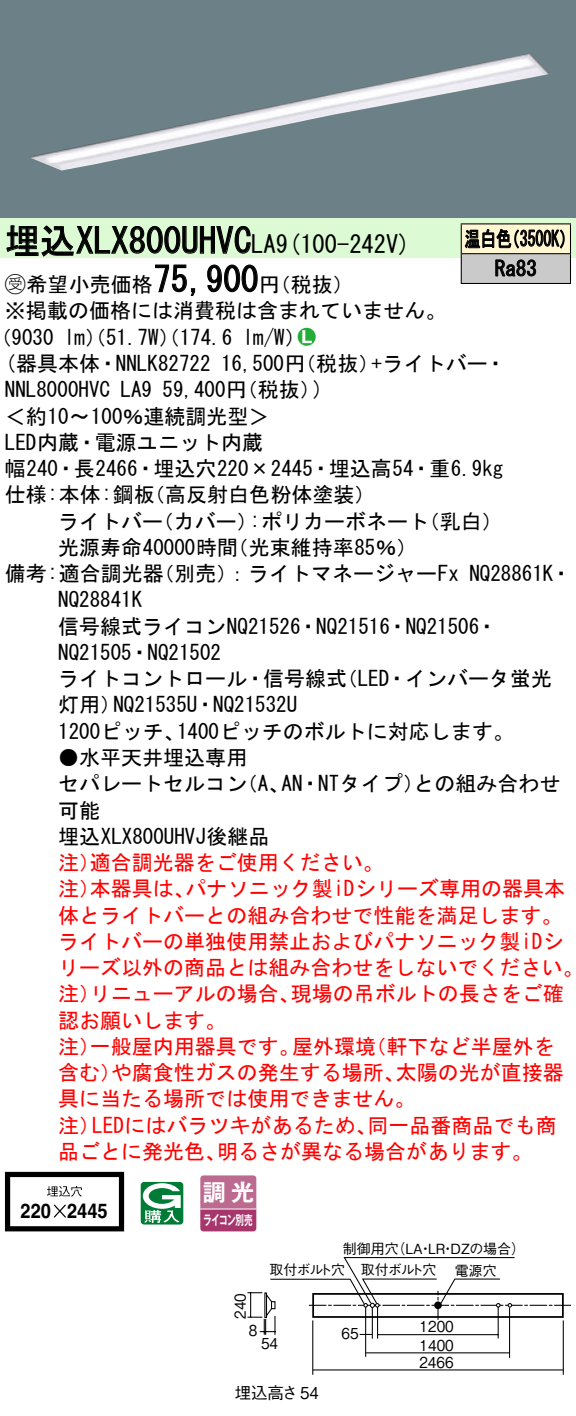
<style>
.page{position:relative;width:576px;height:1416px;background:#fff}
.page>*{position:absolute;margin:0;border:0;box-sizing:border-box;transform-origin:0 0}
.t1{font:35px "MS Gothic";color:#000}
.t2{font:24.5px "MS Gothic";color:#000}
.t3{font:23.1px "Gothic MB101 Pro De Bold 90 pv RKSJ H";color:#fff}
.t4{font:21px/26.2px "MS Gothic";color:#000}
.t5{font:21px/26.2px "MS Gothic";color:#f00}
.t6{font:21px/29.8px "MS Gothic";color:#000;scale:.75 1}
.t7{font:21px "Ford Classification 1";color:#23ac38}
.t8{font:700 20.3px "Helvetica LT Std";color:#000;scale:.9 1}
.t9{font:16.45px "Gothic BBB Pro Medium 90 pv RKSJ H";color:#000}
.t10{font:15.05px "Gothic BBB Pro Medium 90 pv RKSJ H";color:#000;scale:.9 1}
.t11{font:14px "Gothic BBB Pro Medium 90 pv RKSJ H";color:#000}
.t12{font:13.3px "Gothic MB101 Pro De Bold 90 pv RKSJ H";letter-spacing:-.05em;color:#fff;scale:.65 1}
.s1{font-size:24.5px}
.s2{font-family:"Ford Classification 1"}
.s3{color:#fff}
</style>
<div class="page">
<div style="left:0;top:0;width:575px;height:218px;background:#6c8087"></div>
<img style="left:30px;top:53px;width:518px;height:117px">
<div style="left:0;top:218px;width:575px;height:40px;background:#dcfad4"></div>
<svg style="left:6px;top:225px;width:245px;height:32px"></svg>
<svg style="left:155px;top:264px;width:41px;height:32px"></svg>
<svg style="left:207px;top:264px;width:51px;height:29px"></svg>
<svg style="left:5px;top:1171px;width:119px;height:60px"></svg>
<svg style="left:141px;top:1181px;width:42px;height:43px"></svg>
<svg style="left:200px;top:1175px;width:56px;height:56px;background:#b55984"></svg>
<hr style="left:200px;top:1208px;width:56px;height:1px;background:#fff">
<div style="left:461px;top:224px;width:109px;height:30px;background:#fff6d2"></div>
<div style="left:461px;top:254px;width:109px;height:29px;background:#cacaca"></div>
<hr style="left:460px;top:223px;width:110px;height:1px;background:#000">
<hr style="left:569px;top:224px;width:2px;height:29px;background:#000">
<hr style="left:460px;top:253px;width:110px;height:1px;background:#000">
<hr style="left:569px;top:254px;width:2px;height:29px;background:#000">
<hr style="left:460px;top:283px;width:110px;height:1px;background:#000">
<svg style="left:460px;top:224px;width:104px;height:59px"></svg>
<hr style="left:377px;top:1306px;width:1px;height:32px;background:#000">
<hr style="left:371px;top:1306px;width:2px;height:32px;background:#000">
<hr style="left:497px;top:1304px;width:1px;height:34px;background:#000">
<hr style="left:365px;top:1306px;width:1px;height:50px;background:#000">
<hr style="left:312px;top:1320px;width:1px;height:54px;background:#000">
<hr style="left:562px;top:1320px;width:1px;height:54px;background:#000">
<hr style="left:366px;top:1351px;width:142px;height:2px;background:#000">
<hr style="left:312px;top:1369px;width:251px;height:1px;background:#000">
<hr style="left:508px;top:1307px;width:2px;height:50px;background:#000">
<svg style="left:247px;top:1257px;width:323px;height:77px"></svg>
<h1 class="t1" style="left:5px;top:223px;width:272px">埋込XLX800UHVC<span class="s1">LA</span></h1>
<p class="t4" style="left:259px;top:271px;width:96px">（円税抜(</p>
<p class="t2" style="left:276px;top:232px;width:136px">(9 100-242 (V</p>
<h1 class="t1" style="left:153px;top:262px;width:106px">75,900</h1>
<p class="t4" style="left:5px;top:271px;width:442px"><span class="s2">B</span>希望小売価格<br>※掲載の価格には消費税は含まれていません。</p>
<p class="t7" style="left:298px;top:326px;width:19px">2<span class="s3">7</span></p>
<p class="t4" style="left:243px;top:324px;width:64px">l m (W/</p>
<p class="t4" style="left:-9px;top:324px;width:65px">（9030</p>
<p class="t4" style="left:64px;top:324px;width:169px">lm）（51.7 ）（W 174.6</p>
<p class="t6" style="left:494px;top:224px;width:57px;text-indent:-30px">温白色<br>Ra83</p>
<p class="t6" style="left:504px;top:224px;width:96px">（3500 (K</p>
<p class="t4" style="left:5px;top:350px;width:207px">(器具本体・NNLK82722</p>
<p class="t4" style="left:371px;top:350px;width:136px">+ライトバー・</p>
<p class="t4" style="left:221px;top:350px;width:160px">16,500 （円税抜）</p>
<p class="t4" style="left:162px;top:376px;width:160px">59,400 （円税抜(</p>
<p class="t4" style="left:313px;top:376px;width:12px">(</p>
<p class="t4" style="left:5px;top:376px;width:106px">NNL8000HVC</p>
<p class="t4" style="left:5px;top:403px;width:266px">＜約10〜100％連続調光型&lt;</p>
<p class="t4" style="left:5px;top:429px;width:259px">LED内蔵・電源ユニット内蔵</p>
<p class="t4" style="left:5px;top:455px;width:500px">幅240・長2466・埋込穴220×2445・埋込高54・重6.9kg</p>
<p class="t4" style="left:144px;top:481px;width:233px">（高反射白色粉体塗装(</p>
<p class="t4" style="left:120px;top:376px;width:33px">LA9</p>
<p class="t4" style="left:5px;top:481px;width:151px">仕様:本体:鋼板</p>
<p class="t4" style="left:58px;top:508px;width:106px">ライトバー</p>
<p class="t4" style="left:153px;top:508px;width:106px">（カバー）</p>
<p class="t4" style="left:250px;top:508px;width:181px">:ポリカーボネート</p>
<p class="t4" style="left:418px;top:508px;width:85px">（乳白(</p>
<p class="t4" style="left:58px;top:534px;width:181px">光源寿命40000時間</p>
<p class="t4" style="left:227px;top:534px;width:191px">（光束維持率85％(</p>
<p class="t4" style="left:153px;top:560px;width:307px">（別売：）ライトマネージャーFx</p>
<p class="t4" style="left:5px;top:560px;width:160px">備考:適合調光器</p>
<p class="t4" style="left:58px;top:586px;width:85px">NQ28841K</p>
<p class="t4" style="left:58px;top:613px;width:441px">信号線式ライコンNQ21526・NQ21516・NQ21506・</p>
<p class="t4" style="left:58px;top:639px;width:164px">NQ21505・NQ21502</p>
<p class="t4" style="left:336px;top:665px;width:217px">（LED・インバータ蛍光</p>
<p class="t4" style="left:469px;top:560px;width:104px">NQ28861 ・K</p>
<p class="t4" style="left:58px;top:665px;width:290px;text-align:center">ライトコントロール・信号線式<br>NQ21535 ・U NQ21532U</p>
<p class="t4" style="left:58px;top:691px;width:64px">灯用）</p>
<p class="t4" style="left:177px;top:718px;width:338px">1400ピッチのボルトに対応します。</p>
<p class="t4" style="left:58px;top:718px;width:128px">1200ピッチ、</p>
<p class="t4" style="left:58px;top:744px;width:190px">●水平天井埋込専用</p>
<p class="t4" style="left:281px;top:770px;width:144px">AN・NTタイプ）</p>
<p class="t4" style="left:413px;top:770px;width:148px">との組み合わせ</p>
<p class="t4" style="left:58px;top:770px;width:213px">セパレートセルコン可能<br>埋込XLX800UHVJ後継品</p>
<p class="t5" style="left:90px;top:849px;width:295px">適合調光器をご使用ください。</p>
<p class="t4" style="left:237px;top:770px;width:54px">（、A</p>
<p class="t5" style="left:58px;top:849px;width:43px">注）</p>
<p class="t5" style="left:185px;top:875px;width:381px">パナソニック製iDシリーズ専用の器具本</p>
<p class="t5" style="left:58px;top:875px;width:43px">注）</p>
<p class="t5" style="left:58px;top:901px;width:505px">体とライトバーとの組み合わせで性能を満足します。</p>
<p class="t5" style="left:58px;top:928px;width:507px">ライトバーの単独使用禁止およびパナソニック製iDシ</p>
<p class="t5" style="left:58px;top:954px;width:526px">リーズ以外の商品とは組み合わせをしないでください。</p>
<p class="t5" style="left:290px;top:980px;width:275px">現場の吊ボルトの長さをご確</p>
<p class="t5" style="left:90px;top:875px;width:106px">本器具は、</p>
<p class="t5" style="left:58px;top:980px;width:169px">注）<br>認お願いします。</p>
<p class="t5" style="left:90px;top:980px;width:211px">リニューアルの場合、</p>
<p class="t5" style="left:90px;top:1033px;width:211px">一般屋内用器具です。</p>
<p class="t5" style="left:292px;top:1033px;width:85px">屋外環境</p>
<p class="t5" style="left:365px;top:1033px;width:190px">（軒下など半屋外を</p>
<p class="t5" style="left:58px;top:1033px;width:43px">注）</p>
<p class="t5" style="left:111px;top:1059px;width:295px">や腐食性ガスの発生する場所、</p>
<p class="t5" style="left:395px;top:1059px;width:170px">太陽の光が直接器</p>
<p class="t5" style="left:58px;top:1059px;width:64px">含む）</p>
<p class="t5" style="left:58px;top:1085px;width:358px">具に当たる場所では使用できません。</p>
<p class="t5" style="left:367px;top:1111px;width:190px">同一品番商品でも商</p>
<p class="t5" style="left:92px;top:1111px;width:286px">LEDにはバラツキがあるため、</p>
<p class="t5" style="left:58px;top:1111px;width:43px">注）</p>
<p class="t8" style="left:21px;top:1198px;width:35px">220</p>
<p class="t5" style="left:58px;top:1138px;width:169px">品ごとに発光色、</p>
<p class="t5" style="left:217px;top:1138px;width:317px">明るさが異なる場合があります。</p>
<p class="t8" style="left:67px;top:1198px;width:47px">2445</p>
<p class="t3" style="left:203px;top:1172px;width:53px">調光</p>
<p class="t12" style="left:203px;top:1208px;width:77px">ライコン別売</p>
<p class="t10" style="left:228px;top:1318px;width:30px;rotate:-90deg">240</p>
<p class="t11" style="left:391px;top:1236px;width:135px">（LA LR DZの場合(</p>
<p class="t11" style="left:342px;top:1236px;width:57px">制御用穴</p>
<p class="t11" style="left:418px;top:1236px;width:15px">・</p>
<p class="t11" style="left:441px;top:1236px;width:15px">・</p>
<p class="t11" style="left:269px;top:1258px;width:77px">取付ボルト穴</p>
<p class="t11" style="left:361px;top:1258px;width:77px">取付ボルト穴</p>
<p class="t11" style="left:454px;top:1259px;width:43px">電源穴</p>
<p class="t10" style="left:249px;top:1318px;width:11px">8</p>
<p class="t10" style="left:261px;top:1330px;width:20px">54</p>
<p class="t9" style="left:234px;top:1379px;width:86px">埋込高さ54</p>
<p class="t10" style="left:341px;top:1320px;width:20px">65</p>
<p class="t10" style="left:419px;top:1314px;width:39px">1200</p>
<p class="t10" style="left:419px;top:1332px;width:39px">1400</p>
<p class="t10" style="left:419px;top:1349px;width:39px">2466</p>
</div>
